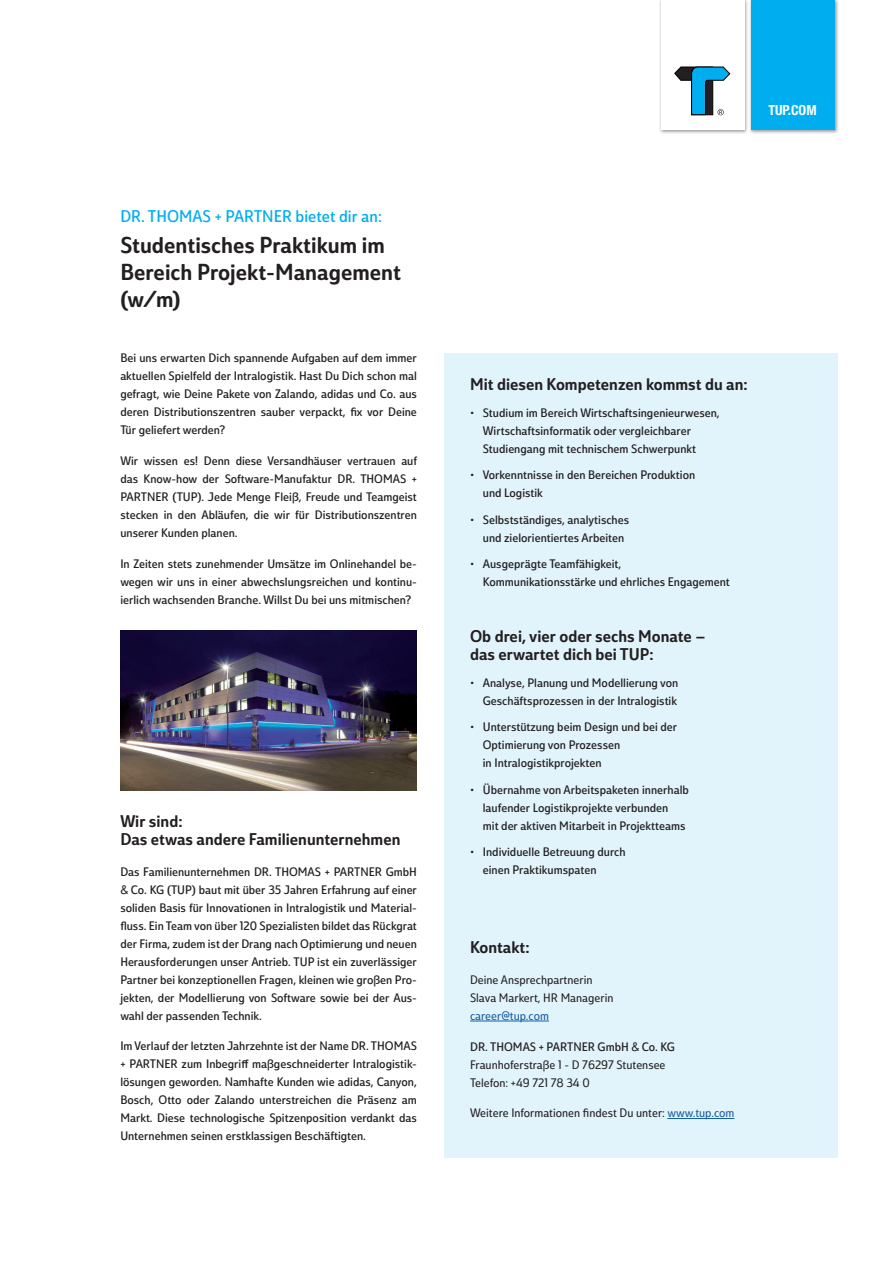
<style>
.page{position:relative;width:893px;height:1263px;background:#fff}
.page>*{position:absolute;margin:0;border:0;box-sizing:border-box;transform-origin:0 0}
.t1{font:22.5px/27px "Solitas Nor Med";color:#231f20}
.t2{font:16.5px/18px "Solitas Nor Med";color:#231f20}
.t3{font:16.5px "Solitas Nor Reg";color:#00aeef}
.t4{font:700 condensed 13.95px "Helvetica Neue LT Std";color:#fff}
.t5{font:12px/18px "Solitas Nor Reg";color:#231f20}
.t6{font:12px/18px "Solitas Nor Boo";color:#231f20}
.s1{color:#175d9e}
.s2{font-family:"Solitas Nor Reg"}
</style>
<div class="page">
<img style="left:660px;top:0;width:88px;height:134px">
<div style="left:661px;top:0;width:84px;height:130px;background:#fff"></div>
<svg style="left:675px;top:67px;width:55px;height:48px"></svg>
<img style="left:750px;top:0;width:89px;height:134px">
<div style="left:752px;top:0;width:83px;height:130px;background:#00aeef"></div>
<div style="left:445px;top:353px;width:393px;height:805px;background:#e1f4fc"></div>
<hr style="left:470px;top:1021px;width:79px;height:1px;background:#175d9e">
<hr style="left:667px;top:1118px;width:67px;height:1px;background:#175d9e">
<img style="left:120px;top:631px;width:297px;height:159px">
<p class="t3" style="left:120px;top:206px;width:263px">DR. THOMAS + PARTNER bietet dir an:</p>
<p class="t1" style="left:120px;top:233px;width:282px">Studentisches Praktikum im<br>Bereich Projekt-Management (w/m)</p>
<p class="t5" style="left:120px;top:349px;width:298px;text-align:justify">Bei uns erwarten Dich spannende Aufgaben auf dem immer aktuellen Spielfeld der Intralogistik. Hast Du Dich schon mal gefragt, wie Deine Pakete von Zalando, adidas und Co. aus deren Distributionszentren sauber verpackt, fix vor Deine Tür geliefert werden?</p>
<p class="t5" style="left:120px;top:452px;width:298px;text-align:justify">Wir wissen es! Denn diese Versandhäuser vertrauen auf das Know-how der Software-Manufaktur DR. THOMAS + PARTNER (TUP). Jede Menge Fleiß, Freude und Teamgeist stecken in den Abläufen, die wir für Distributionszentren unserer Kunden planen.</p>
<p class="t5" style="left:120px;top:555px;width:298px;text-align:justify">In Zeiten stets zunehmender Umsätze im Onlinehandel be&shy;wegen wir uns in einer abwechslungsreichen und kontinu&shy;ierlich wachsenden Branche. Willst Du bei uns mitmischen?</p>
<p class="t2" style="left:120px;top:812px;width:282px">Wir sind:<br>Das etwas andere Familienunternehmen</p>
<p class="t5" style="left:120px;top:863px;width:298px;text-align:justify">Das Familienunternehmen DR. THOMAS + PARTNER GmbH &amp; Co. KG (TUP) baut mit über 35 Jahren Erfahrung auf einer soliden Basis für Innovationen in Intralogistik und Material&shy;fluss. Ein Team von über 120 Spezialisten bildet das Rückgrat der Firma, zudem ist der Drang nach Optimierung und neuen Herausforderungen unser Antrieb. TUP ist ein zuverlässiger Partner bei konzeptionellen Fragen, kleinen wie großen Pro&shy;jekten, der Modellierung von Software sowie bei der Aus&shy;wahl der passenden Technik.</p>
<p class="t5" style="left:120px;top:1037px;width:298px;text-align:justify">Im Verlauf der letzten Jahrzehnte ist der Name DR. THOMAS + PARTNER zum Inbegriff maßgeschneiderter Intralogistik&shy;lösungen geworden. Namhafte Kunden wie adidas, Canyon, Bosch, Otto oder Zalando unterstreichen die Präsenz am Markt. Diese technologische Spitzenposition verdankt das Unternehmen seinen erstklassigen Beschäftigten.</p>
<p class="t4" style="left:768px;top:102px;width:50px">TUP.COM</p>
<p class="t2" style="left:470px;top:376px;width:279px">Mit diesen Kompetenzen kommst du an:</p>
<p class="t5" style="left:483px;top:404px;width:238px;text-indent:-13px">• Studium im Bereich Wirtschaftsingenieurwesen,<br>Wirtschaftsinformatik oder vergleichbarer<br>Studiengang mit technischem Schwerpunkt</p>
<p class="t5" style="left:483px;top:466px;width:214px;text-indent:-13px">• Vorkenntnisse in den Bereichen Produktion und Logistik</p>
<p class="t5" style="left:483px;top:511px;width:148px;text-indent:-13px">• Selbstständiges, analytisches und zielorientiertes Arbeiten</p>
<p class="t5" style="left:483px;top:555px;width:248px;text-indent:-13px">• Ausgeprägte Teamfähigkeit,<br>Kommunikationsstärke und ehrliches Engagement</p>
<p class="t2" style="left:470px;top:628px;width:237px">Ob drei, vier oder sechs Monate – das erwartet dich bei TUP:</p>
<p class="t5" style="left:470px;top:674px;width:210px;text-align:right">• Analyse, Planung und Modellierung von<br>Geschäftsprozessen in der Intralogistik</p>
<p class="t5" style="left:483px;top:718px;width:196px;text-indent:-13px">• Unterstützung beim Design und bei der<br>Optimierung von Prozessen<br>in Intralogistikprojekten</p>
<p class="t5" style="left:483px;top:781px;width:208px;text-indent:-13px">• Übernahme von Arbeitspaketen innerhalb laufender Logistikprojekte verbunden<br>mit der aktiven Mitarbeit in Projektteams</p>
<p class="t5" style="left:483px;top:843px;width:144px;text-indent:-13px">• Individuelle Betreuung durch einen Praktikumspaten</p>
<p class="t2" style="left:470px;top:939px;width:61px">Kontakt:</p>
<p class="t6" style="left:470px;top:971px;width:145px">Deine Ansprechpartnerin<br>Slava Markert, HR Managerin <span class="s1">career@tup.com</span></p>
<p class="t6" style="left:470px;top:1038px;width:206px"><span class="s2">DR. THOMAS + PARTNER GmbH &amp; Co. KG<br></span>Fraunhoferstraße 1 - D 76297 Stutensee<br>Telefon: +49 721 78 34 0</p>
<p class="t6" style="left:470px;top:1104px;width:266px">Weitere Informationen findest Du unter: <span class="s1">www.tup.com</span></p>
</div>
